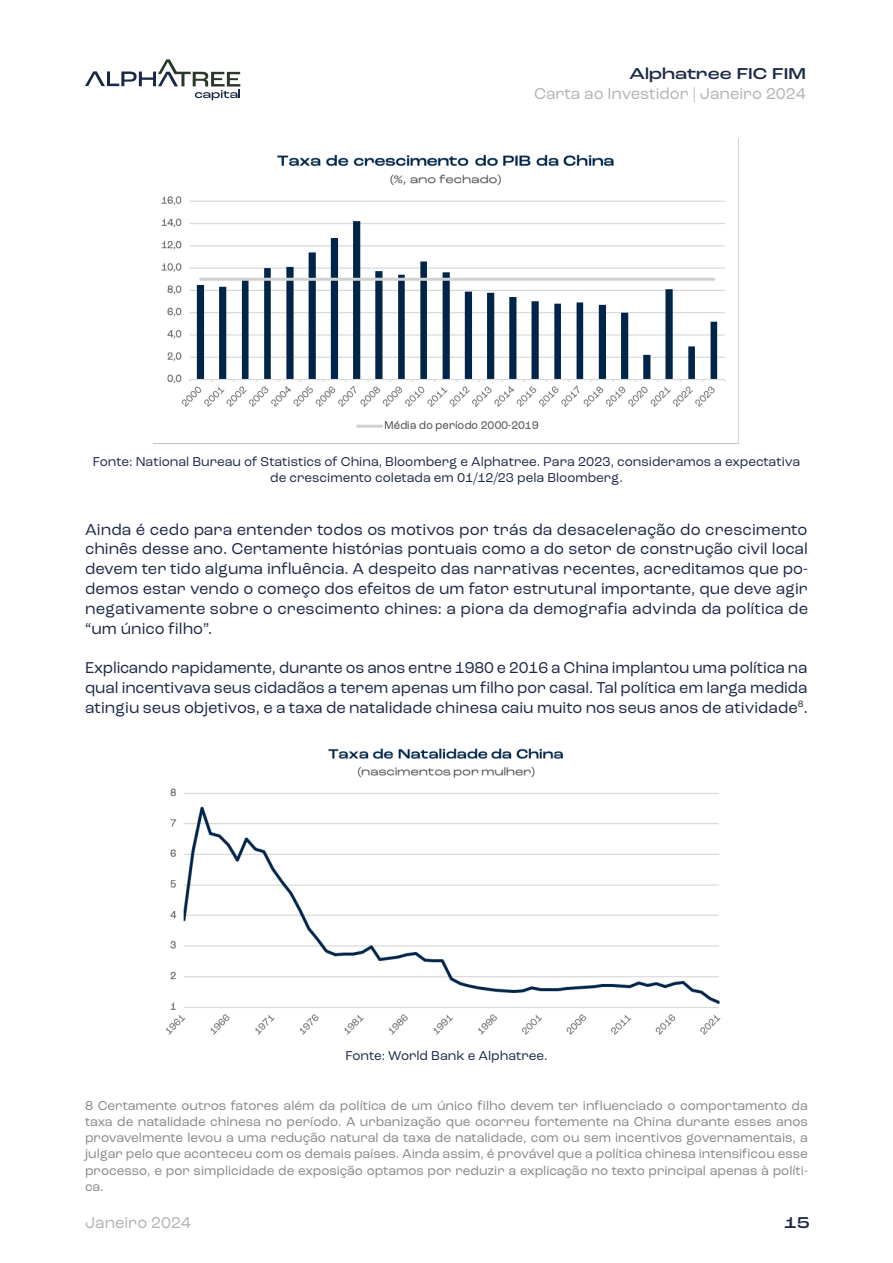
<style>
.page{position:relative;width:893px;height:1263px;background:#fff}
.page>*{position:absolute;margin:0;border:0;box-sizing:border-box;transform-origin:0 0}
.t1{font:16.5px/19.8px "Roc Grotesk";color:#1b2746;text-align:justify}
.t2{font:16.5px "Roc Grotesk";color:#b3b2b2}
.t3{font:500 expanded 16.5px "Roc Grotesk";color:#1b2746}
.t4{font:13.5px/16.2px "Roc Grotesk";color:#878787;text-align:justify}
.t5{font:13.5px/16.2px "Roc Grotesk";color:#1b2746;text-align:center}
</style>
<div class="page">
<svg style="left:85px;top:59px;width:155px;height:41px"></svg>
<img style="left:161px;top:139px;width:578px;height:304px">
<img style="left:166px;top:748px;width:555px;height:287px">
<p class="t3" style="left:629px;top:64px;width:178px">Alphatree FIC FIM</p>
<p class="t2" style="left:534px;top:84px;width:273px">Carta ao Investidor | Janeiro 2024</p>
<p class="t5" style="left:93px;top:453px;width:709px">Fonte: National Bureau of Statistics of China, Bloomberg e Alphatree. Para 2023, consideramos a expectativa de crescimento coletada em 01/12/23 pela Bloomberg.</p>
<p class="t1" style="left:85px;top:519px;width:725px">Ainda é cedo para entender todos os motivos por trás da desaceleração do crescimento chinês desse ano. Certamente histórias pontuais como a do setor de construção civil local devem ter tido alguma influência. A despeito das narrativas recentes, acreditamos que po&shy;demos estar vendo o começo dos efeitos de um fator estrutural importante, que deve agir negativamente sobre o crescimento chines: a piora da demografia advinda da política de “um único filho”.</p>
<p class="t1" style="left:85px;top:658px;width:724px">Explicando rapidamente, durante os anos entre 1980 e 2016 a China implantou uma política na qual incentivava seus cidadãos a terem apenas um filho por casal. Tal política em larga medida atingiu seus objetivos, e a taxa de natalidade chinesa caiu muito nos seus anos de atividade<sup>8</sup>.</p>
<p class="t5" style="left:345px;top:1047px;width:204px">Fonte: World Bank e Alphatree.</p>
<p class="t4" style="left:85px;top:1097px;width:724px">8 Certamente outros fatores além da política de um único filho devem ter influenciado o comportamento da taxa de natalidade chinesa no período. A urbanização que ocorreu fortemente na China durante esses anos provavelmente levou a uma redução natural da taxa de natalidade, com ou sem incentivos governamentais, a julgar pelo que aconteceu com os demais países. Ainda assim, é provável que a política chinesa intensificou esse processo, e por simplicidade de exposição optamos por reduzir a explicação no texto principal apenas à políti&shy;ca.</p>
<p class="t2" style="left:85px;top:1212px;width:107px">Janeiro 2024</p>
<p class="t3" style="left:784px;top:1212px;width:28px">15</p>
</div>
